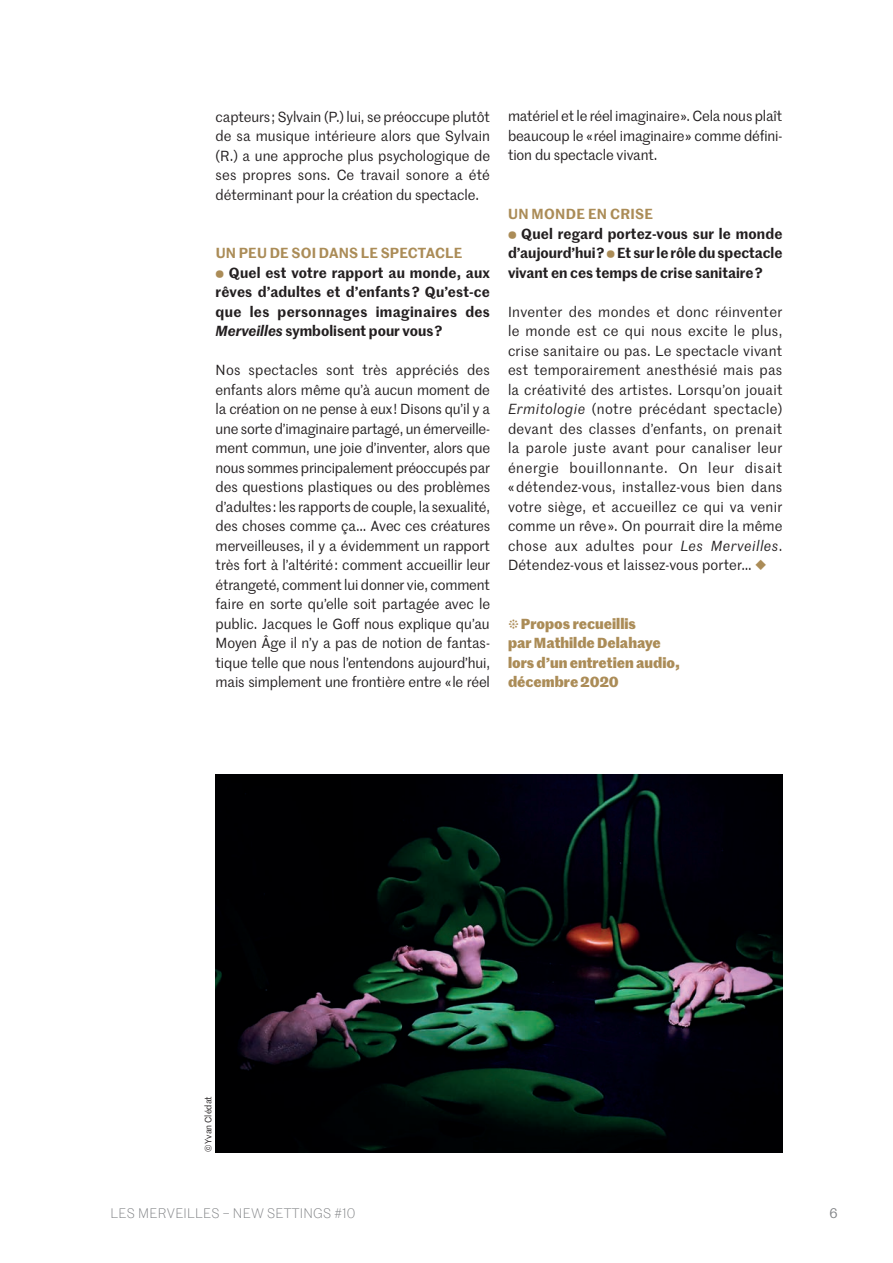
<style>
.page{position:relative;width:893px;height:1263px;background:#fff}
.page>*{position:absolute;margin:0;border:0;box-sizing:border-box;transform-origin:0 0}
.t1{font:14.25px/19.5px "Marr Sans";letter-spacing:-.01em;color:#231f20;text-align:justify}
.t2{font:600 14.25px/19.5px "Marr Sans";letter-spacing:.01em;color:#231f20}
.t3{font:700 14.25px/19.5px "Marr Sans";color:#ab8c57}
.t4{font:300 13.5px "Marr Sans";letter-spacing:.02em;color:#808285}
.t5{font:13.5px "Marr Sans";color:#808285}
.t6{font:9px "Marr Sans";color:#231f20}
.s1{color:#ab8c57}
.s2{font-family:"Bely Display";font-weight:400;font-size:10.8px;color:#ab8c57}
.s3{font-style:italic}
.s4{font-family:"Bely Display";color:#ab8c57}
.s5{font-family:"Bely Display";font-weight:400;font-size:13.5px}
</style>
<div class="page">
<img style="left:216px;top:774px;width:566px;height:378px">
<p class="t1" style="left:216px;top:106px;width:276px">capteurs ; Sylvain (P.) lui, se préoccupe plutôt de sa musique intérieure alors que Sylvain (R.) a une approche plus psychologique de ses propres sons. Ce travail sonore a été déterminant pour la création du spectacle.</p>
<p class="t2" style="left:216px;top:242px;width:276px"><span class="s1">UN PEU DE SOI DANS LE SPECTACLE<br></span><span class="s2">S</span> Quel est votre rapport au monde, aux rêves d’adultes et d’enfants ? Qu’est-ce que les personnages imaginaires des <span class="s3">Merveilles</span> symbolisent pour vous ?</p>
<p class="t1" style="left:216px;top:360px;width:276px">Nos spectacles sont très appréciés des enfants alors même qu’à aucun moment de la création on ne pense à eux ! Disons qu’il y a une sorte d’imaginaire partagé, un émerveille&shy;ment commun, une joie d’inventer, alors que nous sommes principalement préoccupés par des questions plastiques ou des problèmes d’adultes : les rapports de couple, la sexualité, des choses comme ça… Avec ces créatures merveilleuses, il y a évidemment un rapport très fort à l’altérité : comment accueillir leur étrangeté, comment lui donner vie, comment faire en sorte qu’elle soit partagée avec le public. Jacques le Goff nous explique qu’au Moyen Âge il n’y a pas de notion de fantas&shy;tique telle que nous l’entendons aujourd’hui, mais simplement une frontière entre « le réel</p>
<p class="t1" style="left:508px;top:106px;width:276px">matériel et le réel imaginaire ». Cela nous plaît beaucoup le « réel imaginaire » comme défini&shy;tion du spectacle vivant.</p>
<p class="t2" style="left:508px;top:203px;width:276px"><span class="s1">UN MONDE EN CRISE<br></span><span class="s2">S</span> Quel regard portez-vous sur le monde d’aujourd’hui ? <span class="s2">S</span> Et sur le rôle du spectacle vivant en ces temps de crise sanitaire ?</p>
<p class="t1" style="left:508px;top:301px;width:276px">Inventer des mondes et donc réinventer le monde est ce qui nous excite le plus, crise sanitaire ou pas. Le spectacle vivant est temporairement anesthésié mais pas la créativité des artistes. Lorsqu’on jouait <span class="s3">Ermitologie</span> (notre précédant spectacle) devant des classes d’enfants, on prenait la parole juste avant pour canaliser leur énergie bouillonnante. On leur disait « détendez-vous, installez-vous bien dans votre siège, et accueillez ce qui va venir comme un rêve ». On pourrait dire la même chose aux adultes pour <span class="s3">Les Merveilles</span>.<br>Détendez-vous et laissez-vous porter… <span class="s4">E</span></p>
<p class="t3" style="left:508px;top:613px;width:173px"><span class="s5">N</span> Propos recueillis<br>par Mathilde Delahaye lors d’un entretien audio, décembre 2020</p>
<p class="t6" style="left:202px;top:1152px;width:58px;rotate:-90deg">© Yvan Clédat</p>
<p class="t4" style="left:111px;top:1204px;width:246px">LES MERVEILLES – NEW SETTINGS #10</p>
<p class="t5" style="left:829px;top:1204px;width:10px">6</p>
</div>
